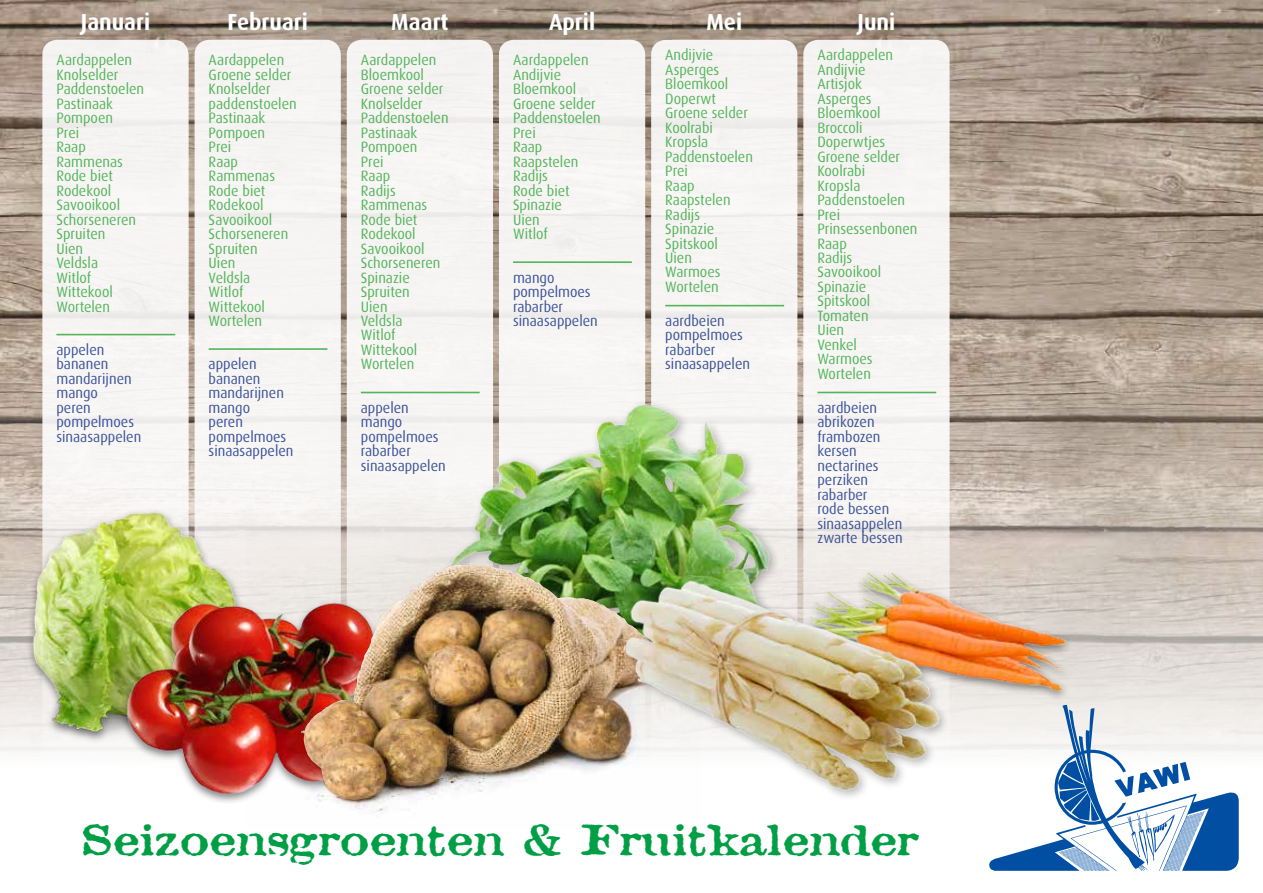
<style>
.page{position:relative;width:1263px;height:893px;background:#fff}
.page>*{position:absolute;margin:0;border:0;box-sizing:border-box;transform-origin:0 0}
.t1{font:40.5px "Attic";color:#009f45;scale:1.2 1}
.t2{font:700 23.1px "Dax";color:#fff;scale:.95 1}
.t3{font:15px/14.5px "Dax";color:#41ad49;scale:.95 1}
.t4{font:15px/14.5px "Dax";color:#25408f;scale:.95 1}
</style>
<div class="page">
<img style="left:0;top:0;width:1263px;height:752px">
<div style="left:803px;top:40px;width:146px;height:780px;background:#f7f5f3;border-radius:15px"></div>
<div style="left:651px;top:40px;width:146px;height:780px;background:#f7f5f3;border-radius:15px"></div>
<div style="left:499px;top:40px;width:146px;height:780px;background:#f6f4f3;border-radius:15px"></div>
<div style="left:347px;top:40px;width:146px;height:780px;background:#f6f5f3;border-radius:15px"></div>
<div style="left:195px;top:40px;width:146px;height:780px;background:#f7f5f3;border-radius:15px"></div>
<div style="left:42px;top:40px;width:147px;height:780px;background:#f7f5f4;border-radius:15px"></div>
<hr style="left:817px;top:392px;width:119px;height:1px;background:#41ad49">
<hr style="left:665px;top:305px;width:119px;height:1px;background:#41ad49">
<hr style="left:513px;top:261px;width:119px;height:2px;background:#41ad49">
<hr style="left:361px;top:392px;width:119px;height:1px;background:#41ad49">
<hr style="left:209px;top:348px;width:118px;height:2px;background:#41ad49">
<hr style="left:56px;top:334px;width:119px;height:1px;background:#41ad49">
<img style="left:22px;top:506px;width:225px;height:234px">
<div style="left:437px;top:399px;width:344px;height:255px;background:#000;opacity:.3"></div>
<img style="left:438px;top:403px;width:333px;height:173px">
<div style="left:119px;top:600px;width:263px;height:205px;background:#000;opacity:.5"></div>
<img style="left:123px;top:599px;width:124px;height:197px">
<img style="left:247px;top:527px;width:453px;height:293px">
<img style="left:308px;top:564px;width:164px;height:159px">
<div style="left:804px;top:570px;width:270px;height:131px;background:#000;opacity:.5"></div>
<img style="left:786px;top:574px;width:310px;height:138px">
<svg style="left:989px;top:705px;width:250px;height:166px"></svg>
<div style="left:621px;top:576px;width:329px;height:226px;background:#000;opacity:.3"></div>
<img style="left:624px;top:579px;width:317px;height:214px">
<h2 class="t2" style="left:81px;top:9px;width:74px">Januari</h2>
<h2 class="t2" style="left:228px;top:9px;width:86px">Februari</h2>
<h2 class="t2" style="left:391px;top:9px;width:62px">Maart</h2>
<h2 class="t2" style="left:549px;top:9px;width:50px">April</h2>
<h2 class="t2" style="left:706px;top:9px;width:39px">Mei</h2>
<h2 class="t2" style="left:858px;top:9px;width:41px">Juni</h2>
<p class="t3" style="left:817px;top:48px;width:107px">Aardappelen<br>Andijvie<br>Artisjok<br>Asperges<br>Bloemkool<br>Broccoli<br>Doperwtjes<br>Groene selder<br>Koolrabi<br>Kropsla<br>Paddenstoelen<br>Prei<br>Prinsessenbonen<br>Raap<br>Radijs<br>Savooikool<br>Spinazie<br>Spitskool<br>Tomaten<br>Uien<br>Venkel<br>Warmoes<br>Wortelen</p>
<p class="t4" style="left:817px;top:401px;width:91px">aardbeien abrikozen frambozen kersen nectarines perziken rabarber<br>rode bessen sinaasappelen zwarte bessen</p>
<p class="t3" style="left:665px;top:48px;width:94px">Andijvie<br>Asperges<br>Bloemkool<br>Doperwt<br>Groene selder<br>Koolrabi<br>Kropsla<br>Paddenstoelen<br>Prei<br>Raap<br>Raapstelen<br>Radijs<br>Spinazie<br>Spitskool<br>Uien<br>Warmoes<br>Wortelen</p>
<p class="t4" style="left:665px;top:314px;width:91px">aardbeien pompelmoes rabarber sinaasappelen</p>
<p class="t3" style="left:56px;top:53px;width:94px">Aardappelen<br>Knolselder<br>Paddenstoelen<br>Pastinaak<br>Pompoen<br>Prei<br>Raap<br>Rammenas<br>Rode biet<br>Rodekool<br>Savooikool<br>Schorseneren<br>Spruiten<br>Uien<br>Veldsla<br>Witlof<br>Wittekool<br>Wortelen</p>
<p class="t4" style="left:56px;top:343px;width:91px">appelen bananen mandarijnen mango<br>peren pompelmoes sinaasappelen</p>
<p class="t3" style="left:209px;top:53px;width:94px">Aardappelen<br>Groene selder<br>Knolselder paddenstoelen<br>Pastinaak<br>Pompoen<br>Prei<br>Raap<br>Rammenas<br>Rode biet<br>Rodekool<br>Savooikool<br>Schorseneren<br>Spruiten<br>Uien<br>Veldsla<br>Witlof<br>Wittekool<br>Wortelen</p>
<p class="t4" style="left:209px;top:357px;width:91px">appelen bananen mandarijnen mango<br>peren pompelmoes sinaasappelen</p>
<p class="t3" style="left:361px;top:53px;width:94px">Aardappelen<br>Bloemkool<br>Groene selder<br>Knolselder<br>Paddenstoelen<br>Pastinaak<br>Pompoen<br>Prei<br>Raap<br>Radijs<br>Rammenas<br>Rode biet<br>Rodekool<br>Savooikool<br>Schorseneren<br>Spinazie<br>Spruiten<br>Uien<br>Veldsla<br>Witlof<br>Wittekool<br>Wortelen</p>
<p class="t4" style="left:361px;top:401px;width:91px">appelen mango pompelmoes rabarber sinaasappelen</p>
<p class="t3" style="left:513px;top:53px;width:94px">Aardappelen<br>Andijvie<br>Bloemkool<br>Groene selder<br>Paddenstoelen<br>Prei<br>Raap<br>Raapstelen<br>Radijs<br>Rode biet<br>Spinazie<br>Uien<br>Witlof</p>
<p class="t4" style="left:513px;top:270px;width:91px">mango pompelmoes rabarber sinaasappelen</p>
<h1 class="t1" style="left:81px;top:813px;width:699px">Seizoensgroenten &amp; Fruitkalender</h1>
</div>
